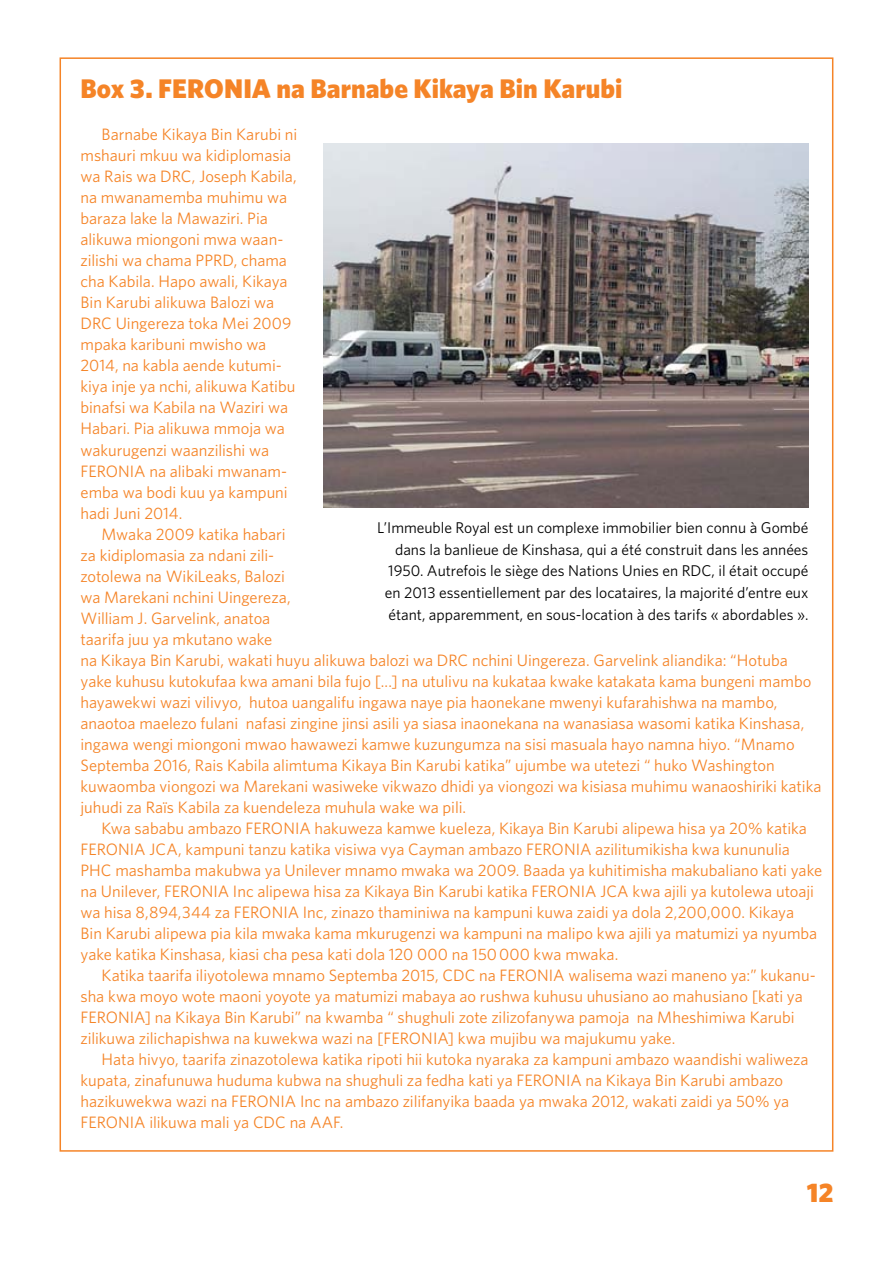
<style>
.page{position:relative;width:893px;height:1263px;background:#fff}
.page>*{position:absolute;margin:0;border:0;box-sizing:border-box;transform-origin:0 0}
.t1{font:900 27px "Whitney";color:#f58427}
.t2{font:16.5px/21px "Whitney";color:#f58427}
.t3{font:15.6px/21.8px "Whitney";color:#000;text-align:right}
</style>
<div class="page">
<img style="left:323px;top:144px;width:485px;height:363px">
<h1 class="t1" style="left:81px;top:73px;width:543px">Box 3. FERONIA na Barnabe Kikaya Bin Karubi</h1>
<p class="t2" style="left:81px;top:124px;width:218px;text-indent:21px">Barnabe Kikaya Bin Karubi ni mshauri mkuu wa kidiplomasia wa Rais wa DRC, Joseph Kabila, na mwanamemba muhimu wa baraza lake la Mawaziri. Pia alikuwa miongoni mwa waan&shy;zilishi wa chama PPRD, chama cha Kabila. Hapo awali, Kikaya<br>Bin Karubi alikuwa Balozi wa<br>DRC Uingereza toka Mei 2009 mpaka karibuni mwisho wa<br>2014, na kabla aende kutumi&shy;kiya inje ya nchi, alikuwa Katibu binafsi wa Kabila na Waziri wa<br>Habari. Pia alikuwa mmoja wa wakurugenzi waanzilishi wa<br>FERONIA na alibaki mwanam&shy;emba wa bodi kuu ya kampuni hadi Juni 2014.</p>
<p class="t2" style="left:81px;top:523px;width:742px;text-indent:21px">Mwaka 2009 katika habari<br>za kidiplomasia za ndani zili-<br>zotolewa na WikiLeaks, Balozi<br>wa Marekani nchini Uingereza,<br>William J. Garvelink, anatoa<br>taarifa juu ya mkutano wake<br>na Kikaya Bin Karubi, wakati huyu alikuwa balozi wa DRC nchini Uingereza. Garvelink aliandika: “Hotuba yake kuhusu kutokufaa kwa amani bila fujo [...] na utulivu na kukataa kwake katakata kama bungeni mambo hayawekwi wazi vilivyo, hutoa uangalifu ingawa naye pia haonekane mwenyi kufarahishwa na mambo, anaotoa maelezo fulani nafasi zingine jinsi asili ya siasa inaonekana na wanasiasa wasomi katika Kinshasa, ingawa wengi miongoni mwao hawawezi kamwe kuzungumza na sisi masuala hayo namna hiyo. “Mnamo Septemba 2016, Rais Kabila alimtuma Kikaya Bin Karubi katika” ujumbe wa utetezi “ huko Washington kuwaomba viongozi wa Marekani wasiweke vikwazo dhidi ya viongozi wa kisiasa muhimu wanaoshiriki katika juhudi za Raïs Kabila za kuendeleza muhula wake wa pili.</p>
<p class="t2" style="left:81px;top:817px;width:743px;text-indent:21px">Kwa sababu ambazo FERONIA hakuweza kamwe kueleza, Kikaya Bin Karubi alipewa hisa ya 20% katika FERONIA JCA, kampuni tanzu katika visiwa vya Cayman ambazo FERONIA azilitumikisha kwa kununulia PHC mashamba makubwa ya Unilever mnamo mwaka wa 2009. Baada ya kuhitimisha makubaliano kati yake na Unilever, FERONIA Inc alipewa hisa za Kikaya Bin Karubi katika FERONIA JCA kwa ajili ya kutolewa utoaji wa hisa 8,894,344 za FERONIA Inc, zinazo thaminiwa na kampuni kuwa zaidi ya dola 2,200,000. Kikaya<br>Bin Karubi alipewa pia kila mwaka kama mkurugenzi wa kampuni na malipo kwa ajili ya matumizi ya nyumba yake katika Kinshasa, kiasi cha pesa kati dola 120 000 na 150 000 kwa mwaka.</p>
<p class="t2" style="left:81px;top:964px;width:737px;text-indent:21px">Katika taarifa iliyotolewa mnamo Septemba 2015, CDC na FERONIA walisema wazi maneno ya:” kukanu&shy;sha kwa moyo wote maoni yoyote ya matumizi mabaya ao rushwa kuhusu uhusiano ao mahusiano [kati ya FERONIA] na Kikaya Bin Karubi” na kwamba “ shughuli zote zilizofanywa pamoja na Mheshimiwa Karubi zilikuwa zilichapishwa na kuwekwa wazi na [FERONIA] kwa mujibu wa majukumu yake.</p>
<p class="t2" style="left:81px;top:1048px;width:730px;text-indent:21px">Hata hivyo, taarifa zinazotolewa katika ripoti hii kutoka nyaraka za kampuni ambazo waandishi waliweza kupata, zinafunuwa huduma kubwa na shughuli za fedha kati ya FERONIA na Kikaya Bin Karubi ambazo hazikuwekwa wazi na FERONIA Inc na ambazo zilifanyika baada ya mwaka 2012, wakati zaidi ya 50% ya FERONIA ilikuwa mali ya CDC na AAF.</p>
<p class="t3" style="left:377px;top:516px;width:433px">L’Immeuble Royal est un complexe immobilier bien connu à Gombé dans la banlieue de Kinshasa, qui a été construit dans les années 1950. Autrefois le siège des Nations Unies en RDC, il était occupé en 2013 essentiellement par des locataires, la majorité d’entre eux étant, apparemment, en sous-location à des tarifs « abordables ».</p>
<h1 class="t1" style="left:807px;top:1176px;width:28px">12</h1>
</div>
